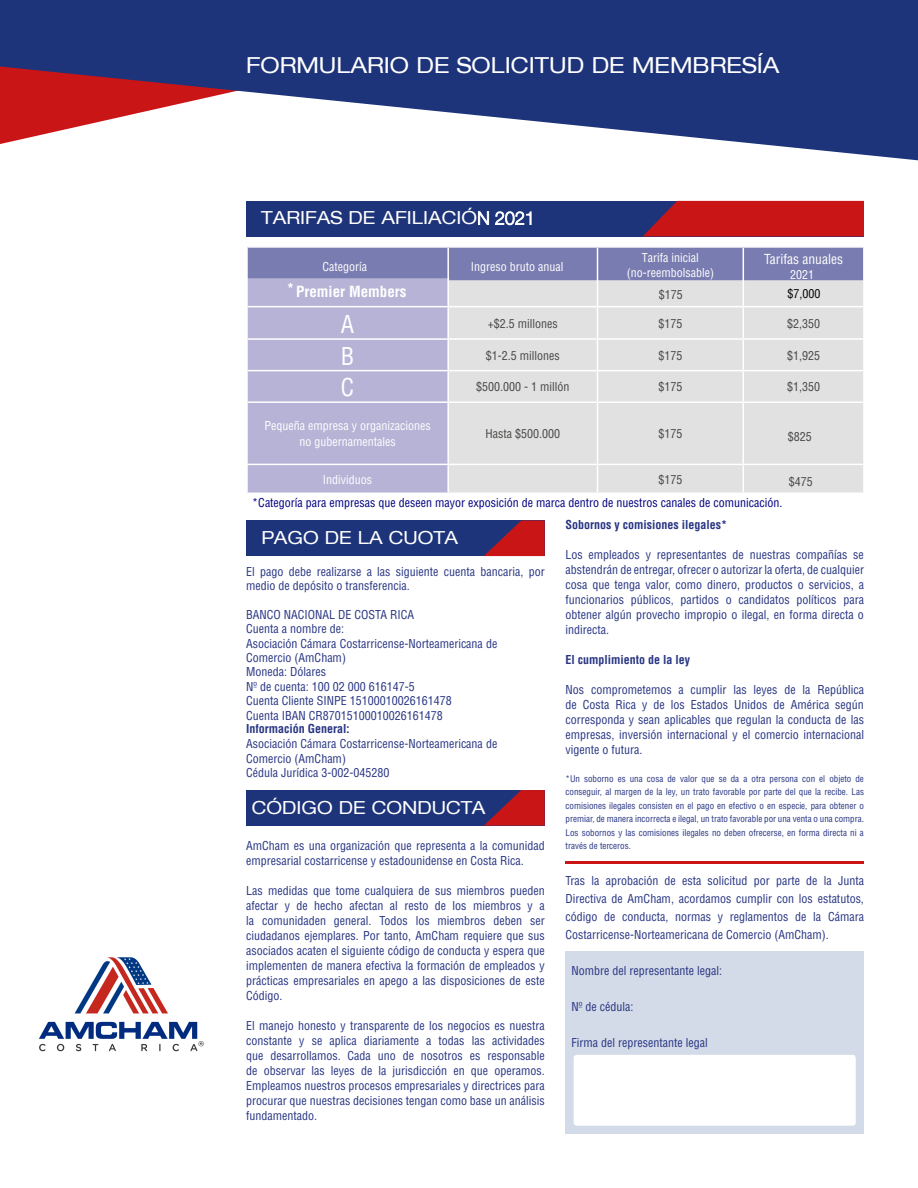
<style>
.page{position:relative;width:918px;height:1188px;background:#fff}
.page>*{position:absolute;margin:0;border:0;box-sizing:border-box;transform-origin:0 0}
.t1{font:condensed 24px "Helvetica";color:#fff}
.t2{font:expanded 22.05px "Helvetica 53";color:#fff}
.t3{font:expanded 18px "Helvetica 53";color:#fff}
.t4{font:700 condensed 15px "Helvetica";color:#fff}
.t5{font:condensed 13.5px "Helvetica";color:#fff}
.t6{font:condensed 12px/15px "Helvetica";color:#283583;text-align:justify}
.t7{font:condensed 12px/14.4px "Helvetica";color:#fff;text-align:center}
.t8{font:condensed 12px "Helvetica";color:#474746}
.t9{font:condensed 12px "Helvetica";color:#000080}
.t10{font:700 condensed 12px "Helvetica";color:#283583}
.t11{font:condensed 12px "Helvetica";color:#000}
.t12{font:condensed 9px/13.5px "Helvetica";color:#283583;text-align:justify}
.s1{font-family:"Helvetica Neue LT Std";font-weight:300;font-stretch:normal}
</style>
<div class="page">
<div style="left:566px;top:951px;width:298px;height:183px;background:#d4dbe8"></div>
<div style="left:246px;top:201px;width:618px;height:35px;background:#1d337a"></div>
<svg style="left:643px;top:201px;width:221px;height:35px;background:#bc171e"></svg>
<div style="left:246px;top:520px;width:299px;height:36px;background:#1d337a"></div>
<svg style="left:484px;top:520px;width:61px;height:36px"></svg>
<div style="left:246px;top:790px;width:299px;height:36px;background:#1d337a"></div>
<svg style="left:484px;top:790px;width:61px;height:36px"></svg>
<svg style="left:247px;top:247px;width:617px;height:246px;background:#c9c8d9"></svg>
<hr style="left:863px;top:465px;width:2px;height:28px;background:#fff">
<hr style="left:566px;top:862px;width:298px;height:2px;background:#ca1517">
<svg style="left:0;top:0;width:918px;height:160px;fill:#1d337a"></svg>
<div style="left:574px;top:1055px;width:282px;height:71px;background:#fff;border-radius:3px"></div>
<img style="left:39px;top:957px;width:165px;height:95px">
<h2 class="t2" style="left:246px;top:51px;width:535px">FORMULARIO DE SOLICITUD DE MEMBRESÍA</h2>
<h3 class="t3" style="left:261px;top:207px;width:275px">TARIFAS DE AFILIACIÓ<span class="s1">N 2021</span></h3>
<p class="t7" style="left:322px;top:259px;width:46px">Categoría</p>
<p class="t7" style="left:471px;top:259px;width:94px">Ingreso bruto anual</p>
<p class="t7" style="left:627px;top:251px;width:89px">Tarifa inicial (no-reembolsable)</p>
<p class="t5" style="left:764px;top:250px;width:80px">Tarifas anuales</p>
<p class="t7" style="left:790px;top:268px;width:25px">2021</p>
<p class="t4" style="left:287px;top:282px;width:121px">*Premier Members</p>
<p class="t11" style="left:787px;top:286px;width:34px">$7,000</p>
<p class="t8" style="left:659px;top:287px;width:25px">$175</p>
<h1 class="t1" style="left:341px;top:309px;width:15px">A</h1>
<p class="t8" style="left:488px;top:316px;width:71px">+$2.5 millones</p>
<p class="t8" style="left:658px;top:316px;width:25px">$175</p>
<p class="t8" style="left:787px;top:316px;width:34px">$2,350</p>
<h1 class="t1" style="left:341px;top:341px;width:15px">B</h1>
<p class="t8" style="left:486px;top:348px;width:75px">$1-2.5 millones</p>
<p class="t8" style="left:658px;top:348px;width:25px">$175</p>
<p class="t8" style="left:787px;top:348px;width:34px">$1,925</p>
<h1 class="t1" style="left:341px;top:372px;width:15px">C</h1>
<p class="t8" style="left:476px;top:379px;width:95px">$500.000 - 1 millón</p>
<p class="t8" style="left:658px;top:379px;width:25px">$175</p>
<p class="t8" style="left:787px;top:379px;width:34px">$1,350</p>
<p class="t7" style="left:264px;top:417px;width:168px;line-height:16.5px">Pequeña empresa y organizaciones no gubernamentales</p>
<p class="t8" style="left:486px;top:426px;width:76px">Hasta $500.000</p>
<p class="t8" style="left:658px;top:426px;width:25px">$175</p>
<p class="t8" style="left:788px;top:429px;width:25px">$825</p>
<p class="t7" style="left:323px;top:472px;width:51px">Individuos</p>
<p class="t8" style="left:658px;top:472px;width:25px">$175</p>
<p class="t8" style="left:789px;top:474px;width:25px">$475</p>
<p class="t10" style="left:566px;top:517px;width:163px">Sobornos y comisiones ilegales*</p>
<p class="t6" style="left:566px;top:547px;width:300px">Los empleados y representantes de nuestras compañías se abstendrán de entregar, ofrecer o autorizar la oferta, de cualquier cosa que tenga valor, como dinero, productos o servicios, a funcionarios públicos, partidos o candidatos políticos para obtener algún provecho impropio o ilegal, en forma directa o indirecta.</p>
<p class="t10" style="left:566px;top:652px;width:126px">El cumplimiento de la ley</p>
<p class="t6" style="left:566px;top:682px;width:300px">Nos comprometemos a cumplir las leyes de la República de Costa Rica y de los Estados Unidos de América según corresponda y sean aplicables que regulan la conducta de las empresas, inversión internacional y el comercio internacional vigente o futura.</p>
<p class="t12" style="left:566px;top:771px;width:300px">*Un soborno es una cosa de valor que se da a otra persona con el objeto de conseguir, al margen de la ley, un trato favorable por parte del que la recibe. Las comisiones ilegales consisten en el pago en efectivo o en especie, para obtener o premiar, de manera incorrecta e ilegal, un trato favorable por una venta o una compra.<br>Los sobornos y las comisiones ilegales no deben ofrecerse, en forma directa ni a través de terceros.</p>
<p class="t6" style="left:566px;top:871px;width:300px;line-height:18px">Tras la aprobación de esta solicitud por parte de la Junta Directiva de AmCham, acordamos cumplir con los estatutos, código de conducta, normas y reglamentos de la Cámara Costarricense-Norteamericana de Comercio (AmCham).</p>
<p class="t6" style="left:572px;top:963px;width:152px">Nombre del representante legal:</p>
<p class="t6" style="left:572px;top:999px;width:63px">Nº de cédula:</p>
<p class="t6" style="left:572px;top:1035px;width:138px">Firma del representante legal</p>
<p class="t9" style="left:252px;top:495px;width:532px">*Categoría para empresas que deseen mayor exposición de marca dentro de nuestros canales de comunicación.</p>
<h3 class="t3" style="left:261px;top:527px;width:198px">PAGO DE LA CUOTA</h3>
<p class="t6" style="left:246px;top:564px;width:300px;line-height:14.4px">El pago debe realizarse a las siguiente cuenta bancaria, por medio de depósito o transferencia.</p>
<p class="t6" style="left:246px;top:607px;width:253px;line-height:14.4px;text-align:left">BANCO NACIONAL DE COSTA RICA<br>Cuenta a nombre de:<br>Asociación Cámara Costarricense-Norteamericana de<br>Comercio (AmCham)<br>Moneda: Dólares<br>Nº de cuenta: 100 02 000 616147-5<br>Cuenta Cliente SINPE 15100010026161478<br>Cuenta IBAN CR87015100010026161478</p>
<p class="t10" style="left:246px;top:722px;width:105px">Información General:</p>
<p class="t6" style="left:246px;top:737px;width:253px;line-height:14.4px;text-align:left">Asociación Cámara Costarricense-Norteamericana de<br>Comercio (AmCham)<br>Cédula Jurídica 3-002-045280</p>
<h3 class="t3" style="left:252px;top:797px;width:235px">CÓDIGO DE CONDUCTA</h3>
<p class="t6" style="left:246px;top:838px;width:300px">AmCham es una organización que representa a la comunidad empresarial costarricense y estadounidense en Costa Rica.</p>
<p class="t6" style="left:246px;top:883px;width:300px">Las medidas que tome cualquiera de sus miembros pueden afectar y de hecho afectan al resto de los miembros y a la comunidaden general. Todos los miembros deben ser ciudadanos ejemplares. Por tanto, AmCham requiere que sus asociados acaten el siguiente código de conducta y espera que implementen de manera efectiva la formación de empleados y prácticas empresariales en apego a las disposiciones de este Código.</p>
<p class="t6" style="left:246px;top:1018px;width:300px">El manejo honesto y transparente de los negocios es nuestra constante y se aplica diariamente a todas las actividades que desarrollamos. Cada uno de nosotros es responsable de observar las leyes de la jurisdicción en que operamos.<br>Empleamos nuestros procesos empresariales y directrices para procurar que nuestras decisiones tengan como base un análisis fundamentado.</p>
</div>
